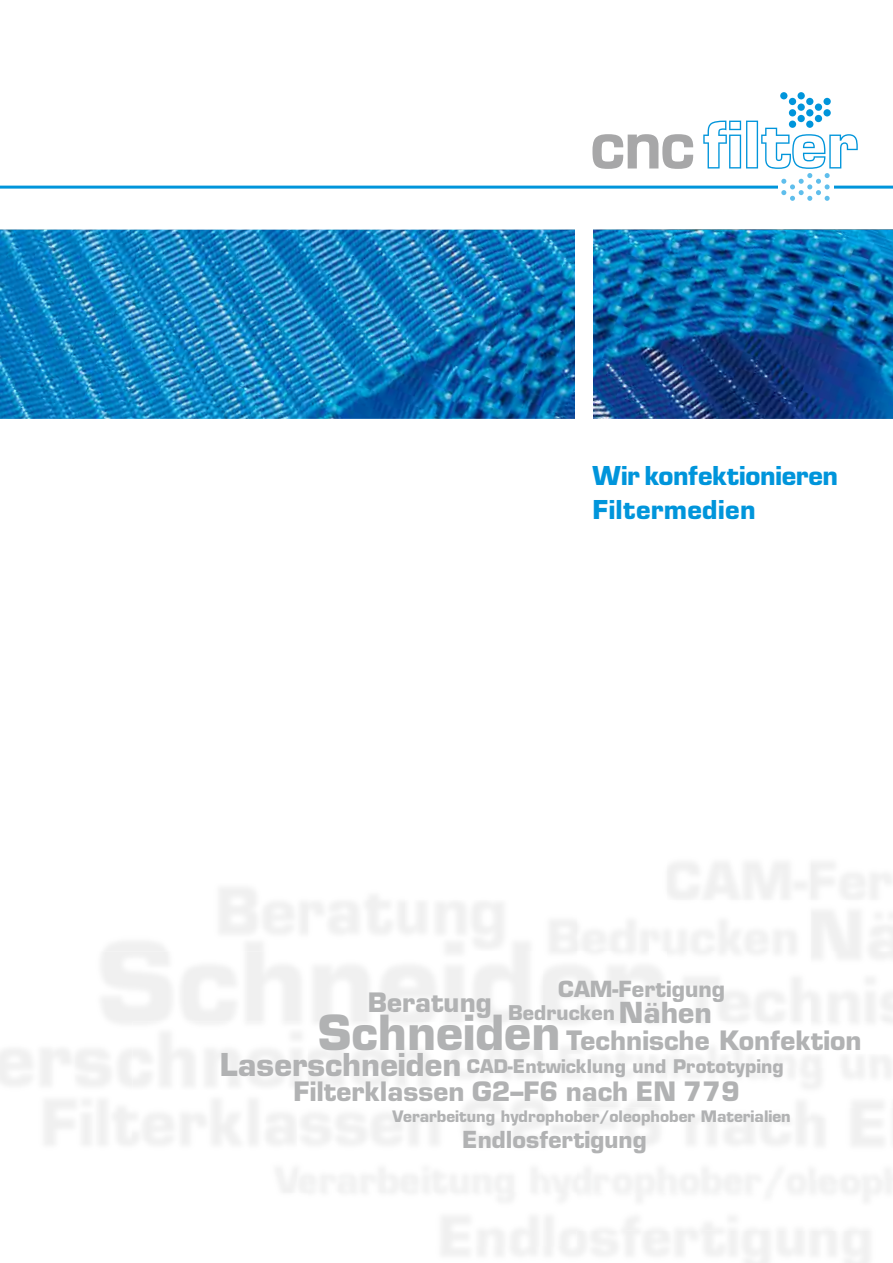
<style>
.page{position:relative;width:893px;height:1263px;background:#fff}
.page>*{position:absolute;margin:0;border:0;box-sizing:border-box;transform-origin:0 0}
.t1{font:700 47.1px "Eurostile";color:#b1b2b3}
.t2{font:900 28.5px/34px "Eurostile";letter-spacing:-.005em;color:#0095db}
.t3{font:700 26.1px "Eurostile";color:#b1b2b3}
.t4{font:700 22.95px "Eurostile";color:#b1b2b3}
.t5{font:700 21.75px "Eurostile";color:#b1b2b3}
.t6{font:700 19.8px "Eurostile";color:#b1b2b3}
.t7{font:700 18.3px "Eurostile";color:#b1b2b3}
.t8{font:700 15.45px "Eurostile";color:#b1b2b3}
.s1{font-size:28.2px}
.s2{font-size:30.75px}
</style>
<div class="page">
<img style="left:0;top:230px;width:893px;height:189px">
<img style="left:132px;top:1022px;width:169px;height:67px">
<div style="left:439px;top:1231px;width:137px;height:15px;background:#f5f5f5"></div>
<img style="left:297px;top:1068px;width:12px;height:124px">
<img style="left:544px;top:1089px;width:32px;height:90px">
<img style="left:667px;top:1068px;width:144px;height:50px">
<div style="left:575px;top:221px;width:17px;height:213px;background:#fff"></div>
<hr style="left:0;top:186px;width:893px;height:3px;background:#0095db">
<svg style="left:592px;top:134px;width:101px;height:35px"></svg>
<div style="left:789px;top:98px;width:7px;height:7px;background:#0095db;border-radius:50%"></div>
<div style="left:789px;top:109px;width:7px;height:7px;background:#0095db;border-radius:50%"></div>
<div style="left:797px;top:92px;width:8px;height:7px;background:#0095db;border-radius:50%"></div>
<div style="left:797px;top:115px;width:8px;height:7px;background:#0095db;border-radius:50%"></div>
<div style="left:797px;top:104px;width:8px;height:7px;background:#0095db;border-radius:50%"></div>
<div style="left:806px;top:98px;width:7px;height:7px;background:#0095db;border-radius:50%"></div>
<div style="left:806px;top:109px;width:7px;height:7px;background:#0095db;border-radius:50%"></div>
<div style="left:815px;top:115px;width:7px;height:7px;background:#0095db;border-radius:50%"></div>
<div style="left:815px;top:104px;width:7px;height:7px;background:#0095db;border-radius:50%"></div>
<div style="left:823px;top:98px;width:8px;height:7px;background:#0095db;border-radius:50%"></div>
<div style="left:823px;top:109px;width:8px;height:7px;background:#0095db;border-radius:50%"></div>
<div style="left:780px;top:92px;width:7px;height:7px;background:#0095db;border-radius:50%"></div>
<svg style="left:703px;top:121px;width:155px;height:80px"></svg>
<p class="t2" style="left:592px;top:456px;width:247px">Wir konfektionieren<br>Filtermedien</p>
<p class="t5" style="left:558px;top:975px;width:168px">CAM-Fertigung</p>
<p class="t3" style="left:368px;top:986px;width:125px">Beratung</p>
<p class="t6" style="left:508px;top:1001px;width:205px">Bedrucken <span class="s1">Nähen</span></p>
<p class="t3" style="left:567px;top:1024px;width:297px">Technische Konfektion</p>
<h1 class="t1" style="left:318px;top:1003px;width:244px">Schneiden</h1>
<p class="t7" style="left:220px;top:1055px;width:565px"><span class="s2">Laserschneiden</span> CAD-Entwicklung und Prototyping</p>
<p class="t3" style="left:294px;top:1075px;width:448px">Filterklassen G2–F6 nach EN 779</p>
<p class="t4" style="left:462px;top:1125px;width:186px">Endlosfertigung</p>
<p class="t8" style="left:393px;top:1106px;width:400px">Verarbeitung hydrophober/oleophober Materialien</p>
</div>
